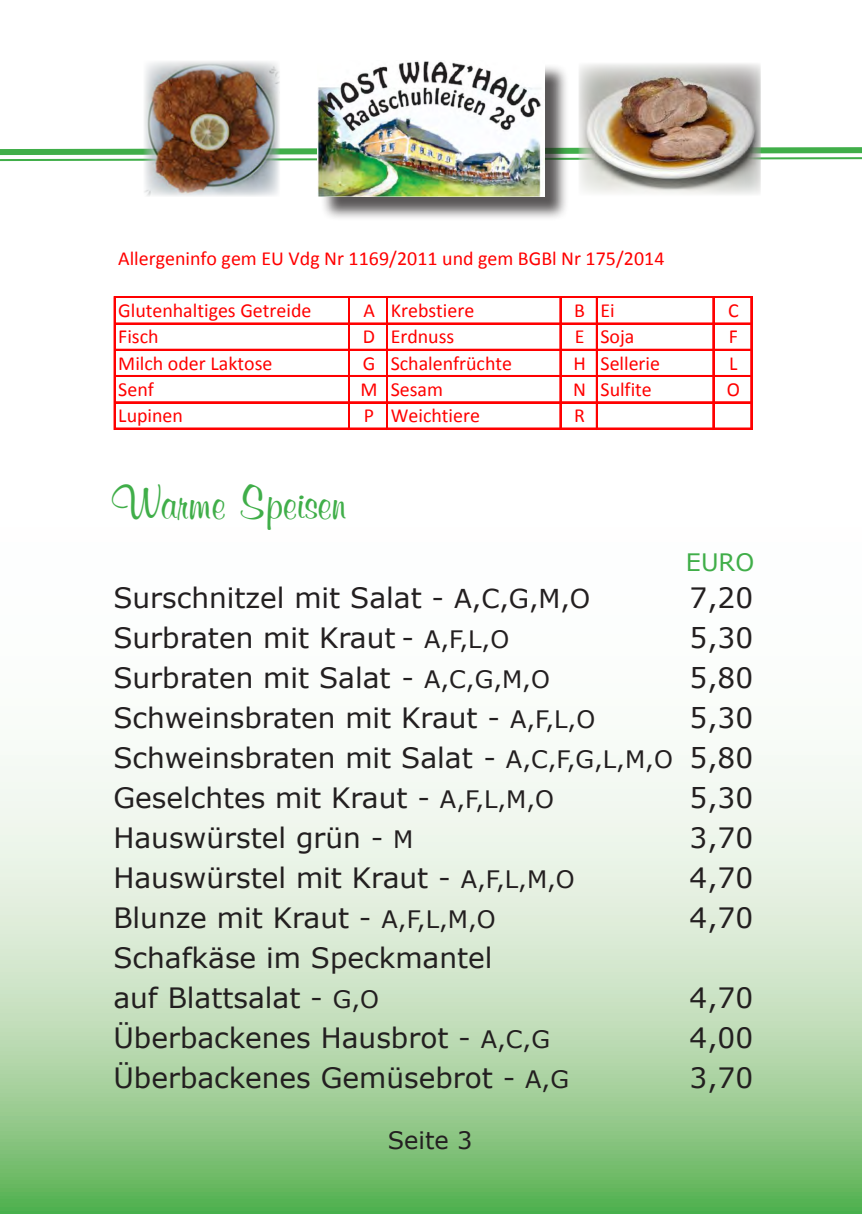
<style>
.page{position:relative;width:862px;height:1214px;background:#fff}
.page>*{position:absolute;margin:0;border:0;box-sizing:border-box;transform-origin:0 0}
.t1{font:48px "Murmur Normal";color:#40ae49}
.t2{font:28px "MS Reference Sans Serif";color:#231f20}
.t3{font:24px "MS Reference Sans Serif";color:#231f20}
.t4{font:24px "MS Reference Sans Serif";color:#40ae49}
.t5{font:20px "Calibri";color:#f00}
.s1{font-size:26px}
.s2{font-size:24px}
</style>
<div class="page">
<svg style="left:0;top:759px;width:862px;height:454px;background:#c0deba"></svg>
<svg style="left:0;top:147px;width:862px;height:15px"></svg>
<div style="left:320px;top:63px;width:249px;height:158px;background:#231f20;opacity:.75"></div>
<img style="left:317px;top:60px;width:227px;height:136px">
<img style="left:578px;top:63px;width:183px;height:131px">
<img style="left:144px;top:61px;width:136px;height:135px">
<hr style="left:114px;top:296px;width:2px;height:133px;background:#f00">
<hr style="left:348px;top:298px;width:2px;height:131px;background:#f00">
<hr style="left:386px;top:298px;width:2px;height:131px;background:#f00">
<hr style="left:559px;top:298px;width:1px;height:131px;background:#f00">
<hr style="left:560px;top:298px;width:1px;height:131px;background:#f00">
<hr style="left:596px;top:298px;width:2px;height:131px;background:#f00">
<hr style="left:712px;top:298px;width:2px;height:131px;background:#f00">
<hr style="left:750px;top:298px;width:2px;height:131px;background:#f00">
<hr style="left:116px;top:296px;width:636px;height:2px;background:#f00">
<hr style="left:116px;top:322px;width:636px;height:1px;background:#f00">
<hr style="left:116px;top:323px;width:636px;height:1px;background:#f00">
<hr style="left:116px;top:349px;width:636px;height:2px;background:#f00">
<hr style="left:116px;top:375px;width:636px;height:2px;background:#f00">
<hr style="left:116px;top:401px;width:636px;height:2px;background:#f00">
<hr style="left:116px;top:427px;width:636px;height:1px;background:#f00">
<hr style="left:116px;top:428px;width:636px;height:1px;background:#f00">
<p class="t5" style="left:118px;top:245px;width:548px">Allergeninfo gem EU Vdg Nr 1169/2011 und gem BGBl Nr 175/2014</p>
<p class="t5" style="left:118px;top:298px;width:195px">Glutenhaltiges Getreide</p>
<p class="t5" style="left:363px;top:298px;width:112px">A Krebstiere</p>
<p class="t5" style="left:574px;top:298px;width:42px">B Ei</p>
<p class="t5" style="left:728px;top:298px;width:12px">C</p>
<p class="t5" style="left:118px;top:324px;width:42px">Fisch</p>
<p class="t5" style="left:363px;top:324px;width:93px">D Erdnuss</p>
<p class="t5" style="left:575px;top:324px;width:61px">E Soja</p>
<p class="t5" style="left:728px;top:324px;width:11px">F</p>
<p class="t5" style="left:118px;top:350px;width:156px">Milch oder Laktose</p>
<p class="t5" style="left:363px;top:350px;width:151px">G Schalenfrüchte</p>
<p class="t5" style="left:573px;top:350px;width:88px">H Sellerie</p>
<p class="t5" style="left:729px;top:350px;width:10px">L</p>
<p class="t5" style="left:118px;top:377px;width:37px">Senf</p>
<p class="t5" style="left:360px;top:377px;width:84px">M Sesam</p>
<p class="t5" style="left:573px;top:377px;width:80px">N Sulfite</p>
<p class="t5" style="left:727px;top:377px;width:15px">O</p>
<p class="t5" style="left:118px;top:403px;width:66px">Lupinen</p>
<p class="t5" style="left:364px;top:403px;width:118px">P Weichtiere</p>
<p class="t5" style="left:574px;top:403px;width:12px">R</p>
<p class="t1" style="left:112px;top:475px;width:236px">Warme Speisen</p>
<p class="t4" style="left:686px;top:546px;width:70px">EURO</p>
<p class="t2" style="left:113px;top:579px;width:478px">Surschnitzel mit Salat - <span class="s1">A,C,G,M,O</span></p>
<p class="t2" style="left:689px;top:579px;width:65px">7,20</p>
<p class="t2" style="left:113px;top:619px;width:397px">Surbraten mit Kraut - <span class="s2">A,F,L,O</span></p>
<p class="t2" style="left:689px;top:619px;width:65px">5,30</p>
<p class="t2" style="left:113px;top:659px;width:438px">Surbraten mit Salat - <span class="s2">A,C,G,M,O</span></p>
<p class="t2" style="left:689px;top:659px;width:65px">5,80</p>
<p class="t2" style="left:113px;top:699px;width:483px">Schweinsbraten mit Kraut - <span class="s2">A,F,L,O</span></p>
<p class="t2" style="left:689px;top:699px;width:65px">5,30</p>
<p class="t2" style="left:113px;top:739px;width:641px">Schweinsbraten mit Salat - <span class="s2">A,C,F,G,L,M,O</span> 5,80</p>
<p class="t2" style="left:113px;top:779px;width:442px">Geselchtes mit Kraut - <span class="s2">A,F,L,M,O</span></p>
<p class="t2" style="left:689px;top:779px;width:65px">5,30</p>
<p class="t2" style="left:113px;top:819px;width:302px">Hauswürstel grün - <span class="s2">M</span></p>
<p class="t2" style="left:689px;top:819px;width:65px">3,70</p>
<p class="t2" style="left:113px;top:859px;width:463px">Hauswürstel mit Kraut - <span class="s2">A,F,L,M,O</span></p>
<p class="t2" style="left:689px;top:859px;width:65px">4,70</p>
<p class="t2" style="left:113px;top:899px;width:384px">Blunze mit Kraut - <span class="s2">A,F,L,M,O</span></p>
<p class="t2" style="left:689px;top:899px;width:65px">4,70</p>
<p class="t2" style="left:113px;top:939px;width:381px">Schafkäse im Speckmantel</p>
<p class="t2" style="left:113px;top:979px;width:267px">auf Blattsalat - <span class="s2">G,O</span></p>
<p class="t2" style="left:689px;top:979px;width:65px">4,70</p>
<p class="t2" style="left:113px;top:1019px;width:438px">Überbackenes Hausbrot - <span class="s2">A,C,G</span></p>
<p class="t2" style="left:689px;top:1019px;width:65px">4,00</p>
<p class="t2" style="left:113px;top:1059px;width:457px">Überbackenes Gemüsebrot - <span class="s2">A,G</span></p>
<p class="t2" style="left:689px;top:1059px;width:65px">3,70</p>
<p class="t3" style="left:388px;top:1124px;width:86px">Seite 3</p>
</div>
